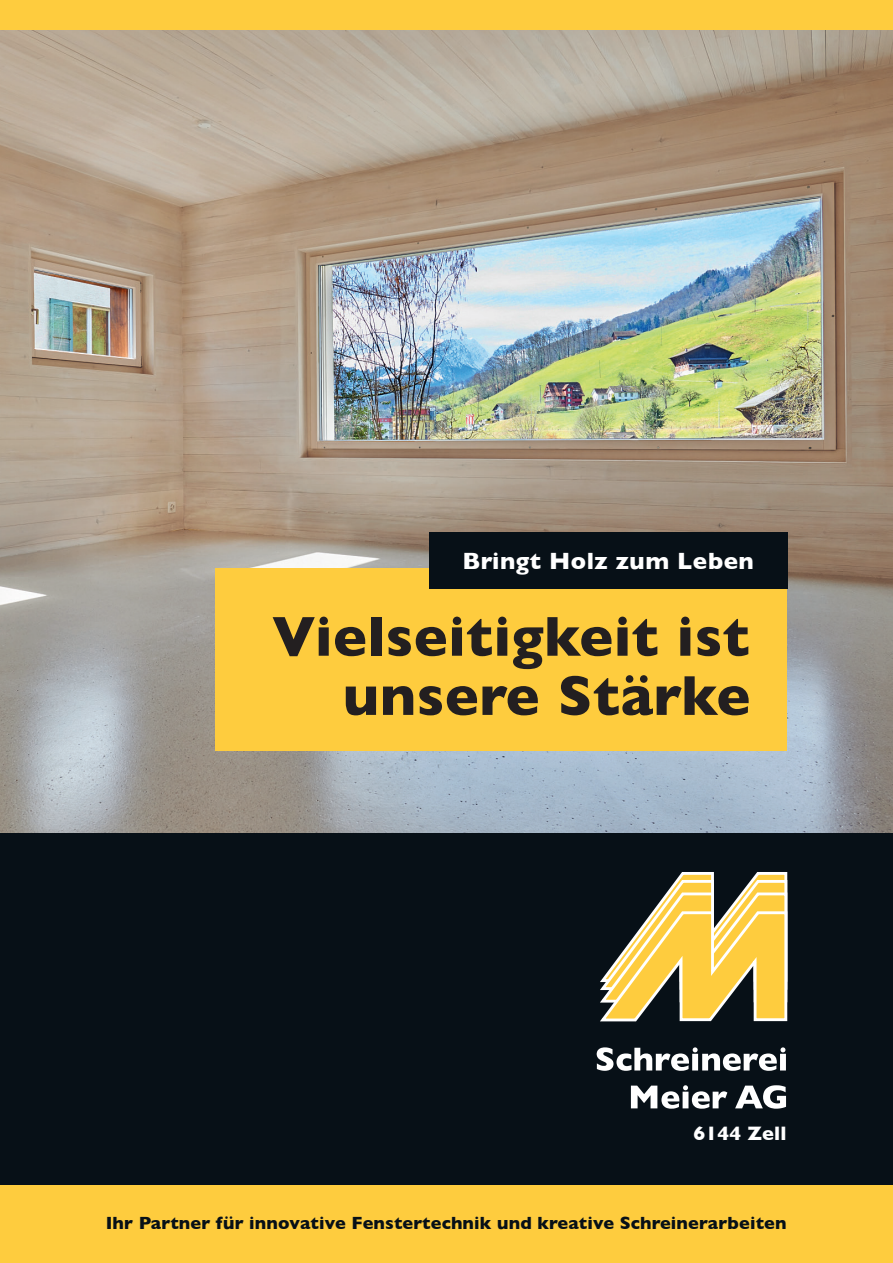
<style>
.page{position:relative;width:893px;height:1263px;background:#fff}
.page>*{position:absolute;margin:0;border:0;box-sizing:border-box;transform-origin:0 0}
.t1{font:700 57px/59.1px "Gill Sans";letter-spacing:.01em;color:#231f20;text-align:right}
.t2{font:700 24px "Gill Sans";letter-spacing:.02em;color:#fff}
.t3{font:700 19.8px "Gill Sans";letter-spacing:.01em;color:#fff}
.t4{font:700 18px "Gill Sans";letter-spacing:.01em;color:#071017}
</style>
<div class="page">
<div style="left:0;top:1185px;width:893px;height:78px;background:#fecc3e"></div>
<div style="left:0;top:833px;width:893px;height:352px;background:#071017"></div>
<img style="left:0;top:30px;width:893px;height:803px">
<svg style="left:600px;top:872px;width:188px;height:150px"></svg>
<svg style="left:597px;top:1047px;width:189px;height:24px"></svg>
<svg style="left:631px;top:1085px;width:96px;height:24px"></svg>
<svg style="left:735px;top:1085px;width:51px;height:24px"></svg>
<div style="left:215px;top:568px;width:572px;height:182px;background:#fecc3e"></div>
<div style="left:429px;top:533px;width:358px;height:56px;background:#071017"></div>
<div style="left:0;top:0;width:893px;height:30px;background:#fecc3e"></div>
<h2 class="t2" style="left:462px;top:542px;width:293px">Bringt Holz zum Leben</h2>
<h1 class="t1" style="left:272px;top:606px;width:480px">Vielseitigkeit ist unsere Stärke</h1>
<p class="t3" style="left:693px;top:1118px;width:95px">6144 Zell</p>
<p class="t4" style="left:106px;top:1208px;width:682px">Ihr Partner für innovative Fenstertechnik und kreative Schreinerarbeiten</p>
</div>
